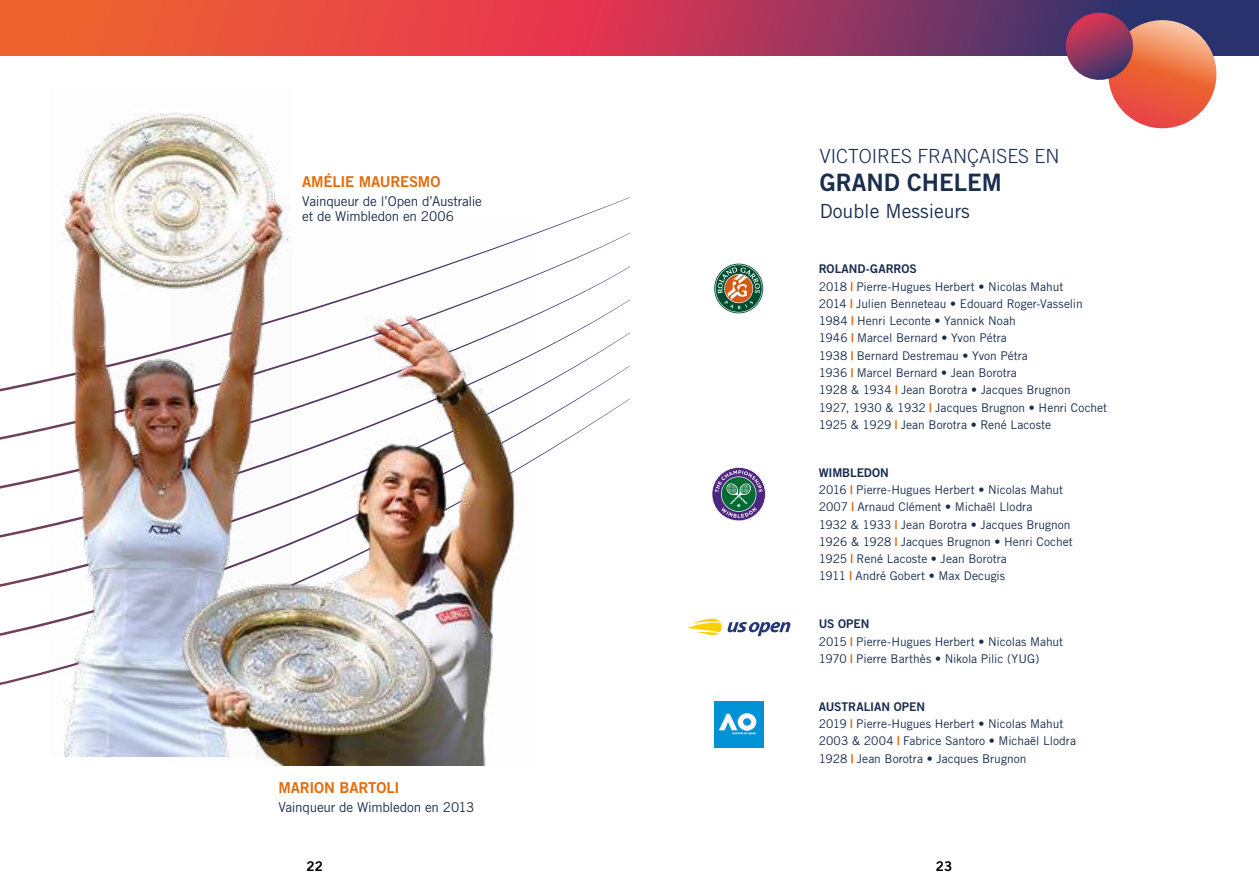
<style>
.page{position:relative;width:1259px;height:893px;background:#fff}
.page>*{position:absolute;margin:0;border:0;box-sizing:border-box;transform-origin:0 0}
.t1{font:24px "Trade Gothic Bold Two";color:#1a2d4e}
.t2{font:300 19.5px "Trade Gothic";color:#1a2d4e}
.t3{font:19.5px "Trade Gothic";color:#1a2d4e}
.t4{font:15px "Trade Gothic Bold Two";letter-spacing:-.015em;color:#e46b0c}
.t5{font:13.5px/15px "Trade Gothic";letter-spacing:-.015em;color:#1a2d4e}
.t6{font:13.5px "Trade Gothic Bold Two";color:#000}
.t7{font:12px/17.2px "Trade Gothic";color:#1a2d4e}
.t8{font:12px "Trade Gothic Bold Two";letter-spacing:-.005em;color:#1a2d4e}
.s1{font-weight:700;color:#e46b0c}
</style>
<div class="page">
<svg style="left:0;top:0;width:1259px;height:56px;background:#bb424e"></svg>
<svg style="left:1061px;top:13px;width:163px;height:116px"></svg>
<svg style="left:0;top:388px;width:629px;height:297px"></svg>
<img style="left:52px;top:113px;width:237px;height:644px">
<img style="left:172px;top:221px;width:363px;height:545px">
<svg style="left:715px;top:265px;width:47px;height:47px"></svg>
<svg style="left:687px;top:619px;width:34px;height:16px"></svg>
<svg style="left:727px;top:622px;width:63px;height:14px"></svg>
<div style="left:714px;top:701px;width:49px;height:47px;background:#0092d5"></div>
<svg style="left:719px;top:713px;width:37px;height:22px"></svg>
<svg style="left:712px;top:467px;width:54px;height:54px"></svg>
<p class="t4" style="left:302px;top:172px;width:140px">AMÉLIE MAURESMO</p>
<p class="t5" style="left:302px;top:193px;width:181px">Vainqueur de l’Open d’Australie et de Wimbledon en 2006</p>
<p class="t4" style="left:278px;top:778px;width:122px">MARION BARTOLI</p>
<p class="t5" style="left:278px;top:799px;width:197px">Vainqueur de Wimbledon en 2013</p>
<h2 class="t2" style="left:820px;top:145px;width:241px">VICTOIRES FRANÇAISES EN</h2>
<h1 class="t1" style="left:820px;top:167px;width:183px">GRAND CHELEM</h1>
<h2 class="t3" style="left:820px;top:199px;width:152px">Double Messieurs</h2>
<p class="t8" style="left:818px;top:262px;width:100px">ROLAND-GARROS</p>
<p class="t7" style="left:818px;top:278px;width:290px">2018 <span class="s1">|</span> Pierre-Hugues Herbert • Nicolas Mahut<br>2014 <span class="s1">|</span> Julien Benneteau • Edouard Roger-Vasselin 1984 <span class="s1">|</span> Henri Leconte • Yannick Noah<br>1946 <span class="s1">|</span> Marcel Bernard • Yvon Pétra<br>1938 <span class="s1">|</span> Bernard Destremau • Yvon Pétra<br>1936 <span class="s1">|</span> Marcel Bernard • Jean Borotra<br>1928 &amp; 1934 <span class="s1">|</span> Jean Borotra • Jacques Brugnon<br>1927, 1930 &amp; 1932 <span class="s1">|</span> Jacques Brugnon • Henri Cochet 1925 &amp; 1929 <span class="s1">|</span> Jean Borotra • René Lacoste</p>
<p class="t8" style="left:818px;top:465px;width:72px">WIMBLEDON</p>
<p class="t7" style="left:818px;top:481px;width:256px">2016 <span class="s1">|</span> Pierre-Hugues Herbert • Nicolas Mahut 2007 <span class="s1">|</span> Arnaud Clément • Michaël Llodra<br>1932 &amp; 1933 <span class="s1">|</span> Jean Borotra • Jacques Brugnon 1926 &amp; 1928 <span class="s1">|</span> Jacques Brugnon • Henri Cochet 1925 <span class="s1">|</span> René Lacoste • Jean Borotra<br>1911 <span class="s1">|</span> André Gobert • Max Decugis</p>
<p class="t8" style="left:818px;top:617px;width:52px">US OPEN</p>
<p class="t7" style="left:818px;top:633px;width:246px">2015 <span class="s1">|</span> Pierre-Hugues Herbert • Nicolas Mahut<br>1970 <span class="s1">|</span> Pierre Barthès • Nikola Pilic (YUG)</p>
<p class="t8" style="left:818px;top:699px;width:108px">AUSTRALIAN OPEN</p>
<p class="t7" style="left:818px;top:715px;width:259px">2019 <span class="s1">|</span> Pierre-Hugues Herbert • Nicolas Mahut<br>2003 &amp; 2004 <span class="s1">|</span> Fabrice Santoro • Michaël Llodra<br>1928 <span class="s1">|</span> Jean Borotra • Jacques Brugnon</p>
<p class="t6" style="left:306px;top:857px;width:18px">22</p>
<p class="t6" style="left:936px;top:857px;width:18px">23</p>
</div>
